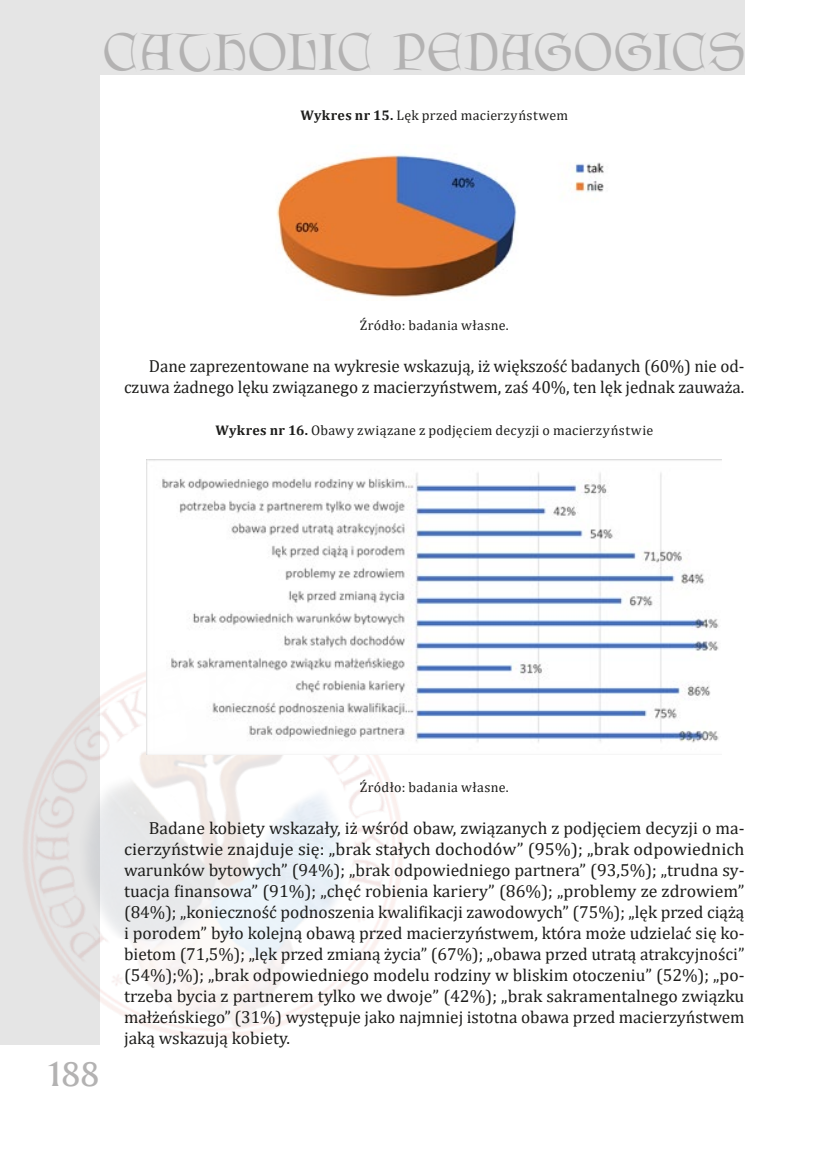
<style>
.page{position:relative;width:819px;height:1166px;background:#fff}
.page>*{position:absolute;margin:0;border:0;box-sizing:border-box;transform-origin:0 0}
.t1{font:46.55px "Lettergical";letter-spacing:.045em;color:#b3b2b2}
.t2{font:36.75px "Amerigo Md EU";color:#b3b2b2}
.t3{font:17.5px/21px "Cambria";color:#1d1d1b;text-align:right}
.t4{font:14px "Cambria";letter-spacing:.025em;color:#1d1d1b}
.s1{font-weight:700}
</style>
<div class="page">
<div style="left:0;top:0;width:99px;height:1044px;background:#e5e5e5"></div>
<div style="left:0;top:0;width:744px;height:74px;background:#e5e5e5"></div>
<img style="left:0;top:608px;width:403px;height:437px">
<img style="left:276px;top:154px;width:328px;height:144px">
<img style="left:147px;top:459px;width:574px;height:295px">
<h1 class="t1" style="left:103px;top:24px;width:642px">CATHOLIC PEDAGOGICS</h1>
<p class="t4" style="left:300px;top:107px;width:269px"><span class="s1">Wykres nr 15.</span> Lęk przed macierzyństwem</p>
<p class="t4" style="left:360px;top:317px;width:150px">Źródło: badania własne.</p>
<p class="t3" style="left:124px;top:356px;width:622px">Dane zaprezentowane na wykresie wskazują, iż większość badanych (60%) nie od&shy;czuwa żadnego lęku związanego z macierzyństwem, zaś 40%, ten lęk jednak zauważa.</p>
<p class="t4" style="left:215px;top:422px;width:439px"><span class="s1">Wykres nr 16.</span> Obawy związane z podjęciem decyzji o macierzyństwie</p>
<h2 class="t2" style="left:45px;top:1052px;width:56px">188</h2>
<p class="t4" style="left:360px;top:779px;width:150px">Źródło: badania własne.</p>
<p class="t3" style="left:124px;top:818px;width:622px;text-align:justify;text-indent:25px">Badane kobiety wskazały, iż wśród obaw, związanych z podjęciem decyzji o ma&shy;cierzyństwie znajduje się: „brak stałych dochodów” (95%); „brak odpowiednich warunków bytowych” (94%); „brak odpowiedniego partnera” (93,5%); „trudna sy&shy;tuacja finansowa” (91%); „chęć robienia kariery” (86%); „problemy ze zdrowiem” (84%); „konieczność podnoszenia kwalifikacji zawodowych” (75%); „lęk przed ciążą i porodem” było kolejną obawą przed macierzyństwem, która może udzielać się ko&shy;bietom (71,5%); „lęk przed zmianą życia” (67%); „obawa przed utratą atrakcyjności” (54%);%); „brak odpowiedniego modelu rodziny w bliskim otoczeniu” (52%); „po&shy;trzeba bycia z partnerem tylko we dwoje” (42%); „brak sakramentalnego związku małżeńskiego” (31%) występuje jako najmniej istotna obawa przed macierzyństwem jaką wskazują kobiety.</p>
</div>
